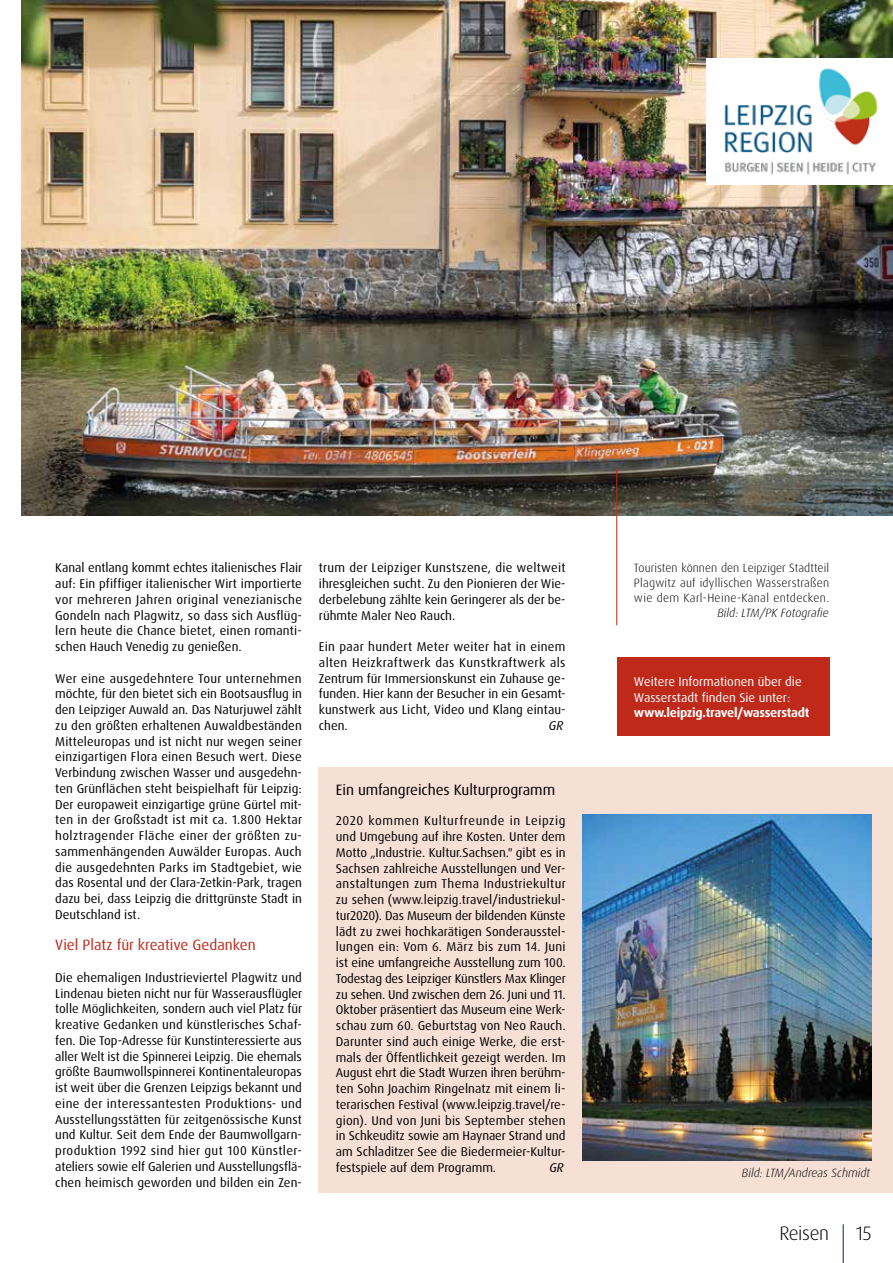
<style>
.page{position:relative;width:893px;height:1263px;background:#fff}
.page>*{position:absolute;margin:0;border:0;box-sizing:border-box;transform-origin:0 0}
.t1{font:300 19.5px "Dax OT";letter-spacing:-.02em;color:#000}
.t2{font:15px "Dax OT";letter-spacing:-.005em;color:#000}
.t3{font:15px "Dax OT";color:#be2919}
.t4{font:12.75px/15.8px "Dax OT";color:#000;text-align:justify}
.t5{font:12.75px/15.8px "Dax OT";color:#fff}
.t6{font:700 12.75px "Dax OT";letter-spacing:-.02em;color:#fff}
.t7{font:italic 12.75px "Dax OT";color:#000}
.t8{font:300 12px/15px "Dax OT";letter-spacing:.025em;color:#000;text-align:justify}
.t9{font:italic 300 12px "Dax OT";color:#000}
</style>
<div class="page">
<div style="left:617px;top:657px;width:212px;height:79px;background:#be2919"></div>
<div style="left:319px;top:767px;width:574px;height:425px;background:#f6e0d6"></div>
<img style="left:583px;top:814px;width:289px;height:347px">
<img style="left:21px;top:0;width:872px;height:515px">
<hr style="left:616px;top:468px;width:1px;height:157px;background:#be2919">
<div style="left:706px;top:58px;width:187px;height:127px;background:#fff"></div>
<img style="left:724px;top:68px;width:154px;height:107px">
<hr style="left:843px;top:1224px;width:1px;height:39px;background:#002851">
<p class="t4" style="left:55px;top:560px;width:248px">Kanal entlang kommt echtes italienisches Flair auf: Ein pfiffiger italienischer Wirt importierte vor mehreren Jahren original venezianische Gondeln nach Plagwitz, so dass sich Ausflüg&shy;lern heute die Chance bietet, einen romanti&shy;schen Hauch Venedig zu genießen.</p>
<p class="t4" style="left:55px;top:670px;width:248px">Wer eine ausgedehntere Tour unternehmen möchte, für den bietet sich ein Bootsausflug in den Leipziger Auwald an. Das Naturjuwel zählt zu den größten erhaltenen Auwaldbeständen Mitteleuropas und ist nicht nur wegen seiner einzigartigen Flora einen Besuch wert. Diese Verbindung zwischen Wasser und ausgedehn&shy;ten Grünflächen steht beispielhaft für Leipzig:<br>Der europaweit einzigartige grüne Gürtel mit&shy;ten in der Großstadt ist mit ca. 1.800 Hektar holztragender Fläche einer der größten zu&shy;sammenhängenden Auwälder Europas. Auch die ausgedehnten Parks im Stadtgebiet, wie das Rosental und der Clara-Zetkin-Park, tragen dazu bei, dass Leipzig die drittgrünste Stadt in Deutschland ist.</p>
<p class="t3" style="left:55px;top:936px;width:202px">Viel Platz für kreative Gedanken</p>
<p class="t4" style="left:55px;top:970px;width:248px">Die ehemaligen Industrieviertel Plagwitz und Lindenau bieten nicht nur für Wasserausflügler tolle Möglichkeiten, sondern auch viel Platz für kreative Gedanken und künstlerisches Schaf&shy;fen. Die Top-Adresse für Kunstinteressierte aus aller Welt ist die Spinnerei Leipzig. Die ehemals größte Baumwollspinnerei Kontinentaleuropas ist weit über die Grenzen Leipzigs bekannt und eine der interessantesten Produktions- und Ausstellungsstätten für zeitgenössische Kunst und Kultur. Seit dem Ende der Baumwollgarn&shy;produktion 1992 sind hier gut 100 Künstler&shy;ateliers sowie elf Galerien und Ausstellungsflä&shy;chen heimisch geworden und bilden ein Zen-</p>
<p class="t4" style="left:319px;top:560px;width:248px">trum der Leipziger Kunstszene, die weltweit ihresgleichen sucht. Zu den Pionieren der Wie&shy;derbelebung zählte kein Geringerer als der be&shy;rühmte Maler Neo Rauch.</p>
<p class="t4" style="left:319px;top:639px;width:248px">Ein paar hundert Meter weiter hat in einem alten Heizkraftwerk das Kunstkraftwerk als Zentrum für Immersionskunst ein Zuhause ge&shy;funden. Hier kann der Besucher in ein Gesamt&shy;kunstwerk aus Licht, Video und Klang eintau&shy;chen.</p>
<p class="t7" style="left:549px;top:717px;width:16px">GR</p>
<p class="t2" style="left:336px;top:780px;width:221px">Ein umfangreiches Kulturprogramm</p>
<p class="t4" style="left:336px;top:813px;width:231px">2020 kommen Kulturfreunde in Leipzig und Umgebung auf ihre Kosten. Unter dem Motto „Industrie. Kultur.Sachsen." gibt es in Sachsen zahlreiche Ausstellungen und Ver&shy;anstaltungen zum Thema Industriekultur zu sehen (www.leipzig.travel/industriekul&shy;tur2020). Das Museum der bildenden Künste lädt zu zwei hochkarätigen Sonderausstel&shy;lungen ein: Vom 6. März bis zum 14. Juni ist eine umfangreiche Ausstellung zum 100.<br>Todestag des Leipziger Künstlers Max Klinger zu sehen. Und zwischen dem 26. Juni und 11.<br>Oktober präsentiert das Museum eine Werk&shy;schau zum 60. Geburtstag von Neo Rauch.<br>Darunter sind auch einige Werke, die erst&shy;mals der Öffentlichkeit gezeigt werden. Im August ehrt die Stadt Wurzen ihren berühm&shy;ten Sohn Joachim Ringelnatz mit einem li&shy;terarischen Festival (www.leipzig.travel/re&shy;gion). Und von Juni bis September stehen in Schkeuditz sowie am Haynaer Strand und am Schladitzer See die Biedermeier-Kultur&shy;festspiele auf dem Programm.</p>
<p class="t7" style="left:549px;top:1159px;width:16px">GR</p>
<p class="t8" style="left:634px;top:560px;width:197px">Touristen können den Leipziger Stadtteil Plagwitz auf idyllischen Wasserstraßen wie dem Karl-Heine-Kanal entdecken.</p>
<p class="t9" style="left:717px;top:605px;width:113px">Bild: LTM/PK Fotografie</p>
<p class="t5" style="left:634px;top:674px;width:169px">Weitere Informationen über die<br>Wasserstadt finden Sie unter:</p>
<p class="t6" style="left:634px;top:705px;width:177px">www.leipzig.travel/wasserstadt</p>
<p class="t9" style="left:742px;top:1165px;width:130px">Bild: LTM/Andreas Schmidt</p>
<h1 class="t1" style="left:779px;top:1220px;width:51px">Reisen</h1>
<h1 class="t1" style="left:856px;top:1220px;width:17px">15</h1>
</div>
